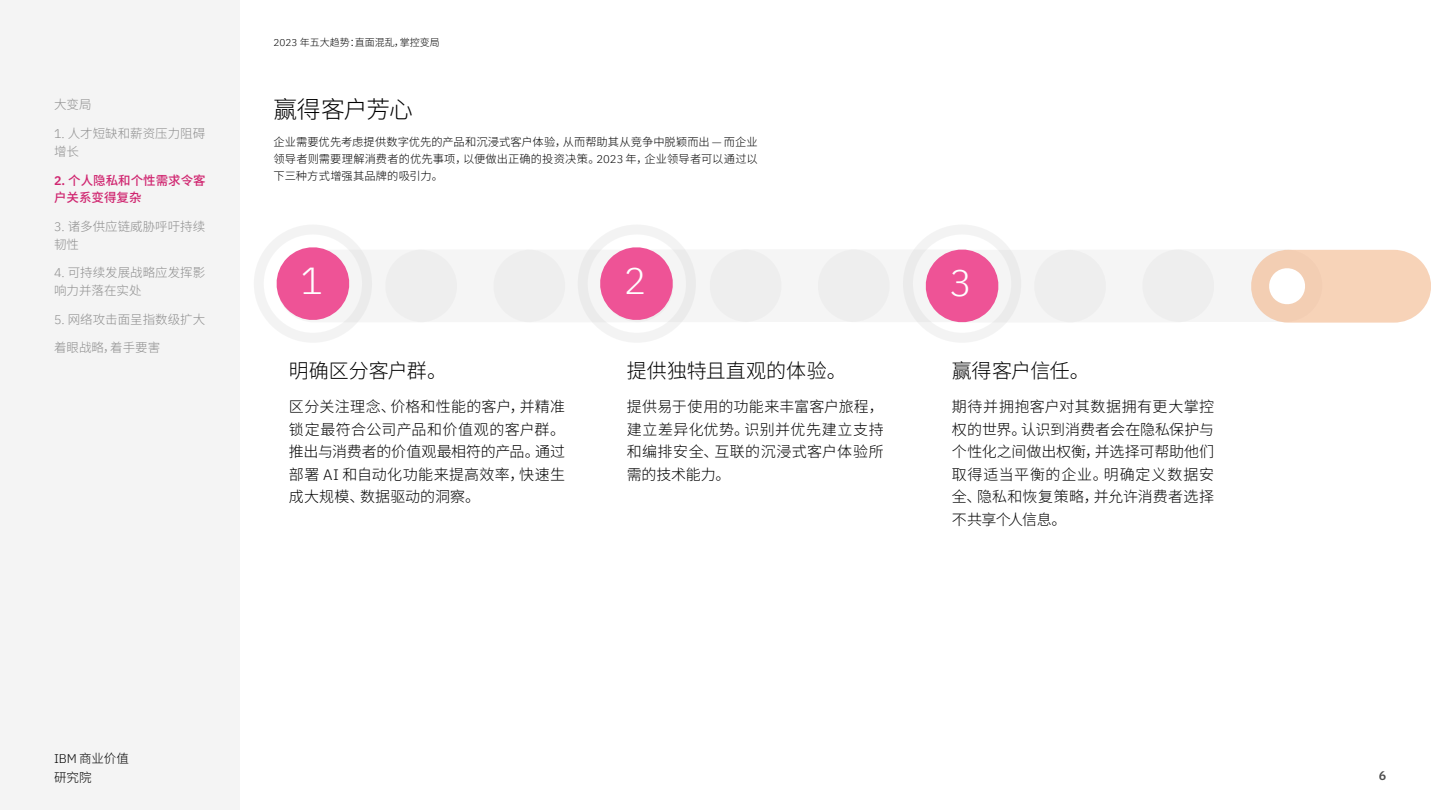
<style>
.page{position:relative;width:1440px;height:810px;background:#fff}
.page>*{position:absolute;margin:0;border:0;box-sizing:border-box;transform-origin:0 0}
.Head_1__24_30{font:300 37.5px "IBM Plex Sans";color:#fff}
.Head_2__19pt{font:300 23.75px "Noto Sans CJ Ksc";letter-spacing:-.04em;color:#000}
.key_take_away_head{font:300 20px "Noto Sans CJ Ksc";letter-spacing:-.005em;color:#000}
.Key_takeaway_12_18{font:300 15px/22.5px "Noto Sans CJ Ksc";letter-spacing:.01em;color:#000;text-align:justify}
.key_take_away_head-2{font:300 15px/22.5px "Noto Sans CJ Ksc";letter-spacing:.015em;color:#000;text-align:justify}
.t1{font:300 12.5px/17.5px "Noto Sans CJ Ksc";color:#8d8d8d}
.t2{font:500 12.5px/17.5px "Noto Sans CJ Ksc";color:#d02670}
.t3{font:300 12.5px/18.8px "Noto Sans CJ Ksc";color:#000}
.t4{font:600 12.5px "IBM Plex Sans";color:#000}
.Body_Reg__9_13_5{font:300 11.25px/16.9px "Noto Sans CJ Ksc";letter-spacing:.01em;color:#000;text-align:justify}
.t5{font:300 10px "Noto Sans CJ Ksc";color:#000}
.s1{font-family:"IBM Plex Sans"}
.s2{font-family:"IBM Plex Sans";font-weight:600}
</style>
<div class="page">
<div style="left:0;top:0;width:239px;height:810px;background:#f4f4f4"></div>
<div style="left:254px;top:225px;width:118px;height:118px;border:10px solid #c6c6c6;border-radius:50%"></div>
<div style="left:578px;top:225px;width:118px;height:118px;border:10px solid #c6c6c6;border-radius:50%"></div>
<div style="left:903px;top:225px;width:118px;height:118px;border:10px solid #c6c6c6;border-radius:50%"></div>
<svg style="left:273px;top:244px;width:1158px;height:82px"></svg>
<p class="t1" style="left:54px;top:96px;width:39px">大变局</p>
<p class="t1" style="left:54px;top:125px;width:153px;line-height:18px"><span class="s1">1.</span> 人才短缺和薪资压力阻碍增长</p>
<p class="t2" style="left:54px;top:172px;width:153px"><span class="s2">2.</span> 个人隐私和个性需求令客户关系变得复杂</p>
<p class="t1" style="left:54px;top:218px;width:153px"><span class="s1">3.</span> 诸多供应链威胁呼吁持续韧性</p>
<p class="t1" style="left:54px;top:264px;width:153px"><span class="s1">4.</span> 可持续发展战略应发挥影响力并落在实处</p>
<p class="t1" style="left:54px;top:311px;width:153px"><span class="s1">5.</span> 网络攻击面呈指数级扩大</p>
<p class="t1" style="left:54px;top:339px;width:108px">着眼战略，着手要害</p>
<p class="t5" style="left:274px;top:36px;width:168px"><span class="s1">2023</span> 年五大趋势：直面混乱，掌控变局</p>
<p class="Head_2__19pt" style="left:274px;top:96px;width:141px">赢得客户芳心</p>
<p class="Body_Reg__9_13_5" style="left:274px;top:134px;width:486px">企业需要优先考虑提供数字优先的产品和沉浸式客户体验，从而帮助其从竞争中脱颖而出 — 而企业领导者则需要理解消费者的优先事项，以便做出正确的投资决策。<span class="s1">2023</span> 年，企业领导者可以通过以下三种方式增强其品牌的吸引力。</p>
<p class="Head_1__24_30" style="left:300px;top:253px;width:24px">1</p>
<p class="Head_1__24_30" style="left:624px;top:253px;width:24px">2</p>
<p class="Head_1__24_30" style="left:950px;top:255px;width:24px">3</p>
<p class="key_take_away_head" style="left:289px;top:360px;width:160px">明确区分客户群。</p>
<p class="Key_takeaway_12_18" style="left:289px;top:396px;width:278px">区分关注理念、价格和性能的客户，并精准锁定最符合公司产品和价值观的客户群。推出与消费者的价值观最相符的产品。通过部署 <span class="s1">AI</span> 和自动化功能来提高效率，快速生成大规模、数据驱动的洞察。</p>
<p class="key_take_away_head" style="left:627px;top:360px;width:222px">提供独特且直观的体验。</p>
<p class="Key_takeaway_12_18" style="left:627px;top:396px;width:259px">提供易于使用的功能来丰富客户旅程，建立差异化优势。识别并优先建立支持和编排安全、互联的沉浸式客户体验所需的技术能力。</p>
<p class="key_take_away_head" style="left:952px;top:360px;width:139px">赢得客户信任。</p>
<p class="key_take_away_head-2" style="left:952px;top:396px;width:264px">期待并拥抱客户对其数据拥有更大掌控权的世界。认识到消费者会在隐私保护与个性化之间做出权衡，并选择可帮助他们取得适当平衡的企业。明确定义数据安全、隐私和恢复策略，并允许消费者选择不共享个人信息。</p>
<p class="t3" style="left:54px;top:749px;width:77px"><span class="s1">IBM</span> 商业价值研究院</p>
<p class="t4" style="left:1379px;top:766px;width:9px">6</p>
</div>
